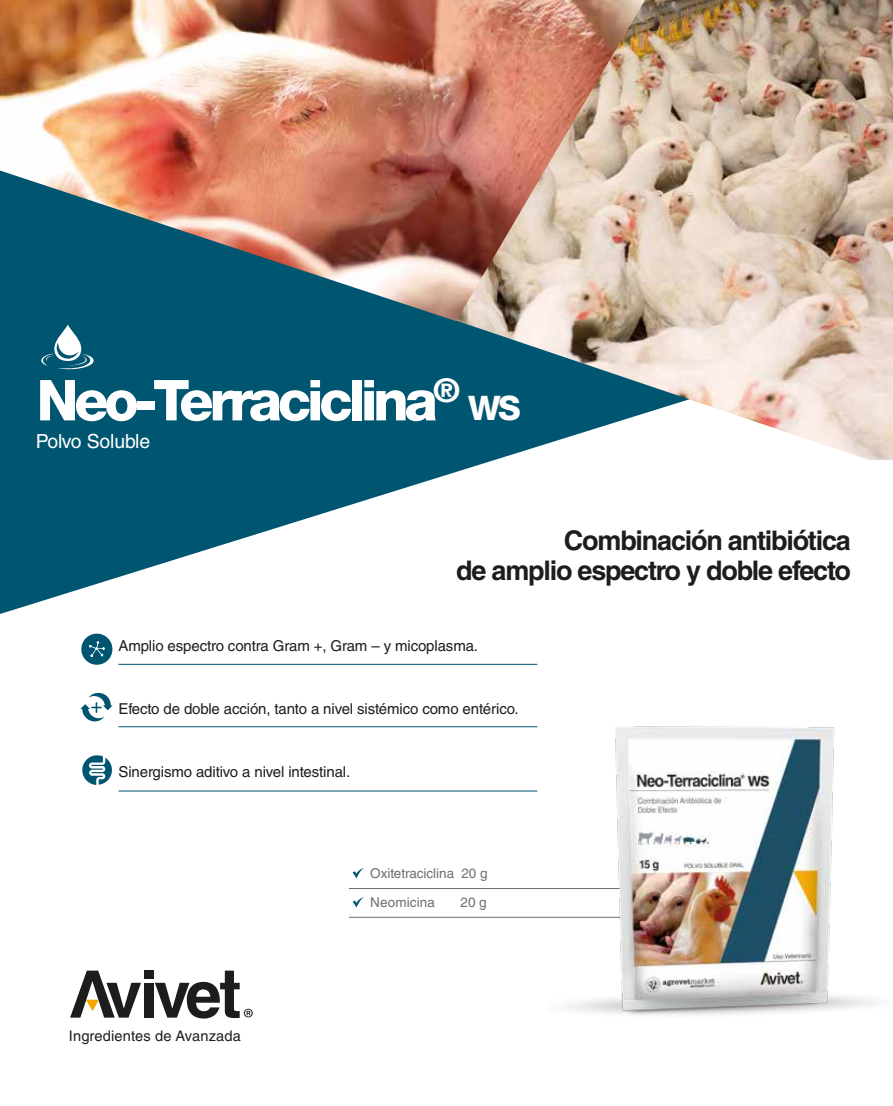
<style>
.page{position:relative;width:893px;height:1106px;background:#fff}
.page>*{position:absolute;margin:0;border:0;box-sizing:border-box;transform-origin:0 0}
.t1{font:800 56.4px "Helvetica Neue";letter-spacing:-.075em;color:#fff}
.t2{font:800 33.9px "Helvetica Neue";color:#fff}
.t3{font:700 27px/30px "Helvetica LT Std";letter-spacing:-.045em;color:#1d1d1b;text-align:right}
.t4{font:19.35px "Helvetica LT Std";letter-spacing:-.01em;color:#fff}
.t5{font:15px "Helvetica LT Std";letter-spacing:-.01em;color:#1d1d1b}
.t6{font:14.7px "Helvetica LT Std";letter-spacing:.015em;color:#1d1d1b}
.t7{font:13.5px/28.5px "Helvetica LT Std";color:#706f6f}
</style>
<div class="page">
<svg style="left:353px;top:868px;width:11px;height:10px"></svg>
<svg style="left:353px;top:897px;width:11px;height:10px"></svg>
<hr style="left:349px;top:888px;width:316px;height:1px;background:#706f6f">
<hr style="left:349px;top:917px;width:316px;height:1px;background:#706f6f">
<svg style="left:0;top:321px;width:494px;height:293px;fill:#005570"></svg>
<img style="left:126px;top:0;width:767px;height:460px">
<img style="left:0;top:0;width:645px;height:321px">
<div style="left:144px;top:970px;width:9px;height:8px;background:#1d1d1b"></div>
<div style="left:144px;top:982px;width:9px;height:35px;background:#1d1d1b"></div>
<svg style="left:70px;top:970px;width:71px;height:47px"></svg>
<svg style="left:155px;top:970px;width:98px;height:48px"></svg>
<hr style="left:118px;top:664px;width:419px;height:1px;background:#005570">
<hr style="left:118px;top:726px;width:419px;height:1px;background:#005570">
<hr style="left:118px;top:790px;width:419px;height:1px;background:#005570">
<img style="left:548px;top:726px;width:329px;height:289px">
<svg style="left:40px;top:325px;width:55px;height:46px"></svg>
<svg style="left:82px;top:755px;width:30px;height:30px"></svg>
<svg style="left:80px;top:692px;width:33px;height:29px"></svg>
<svg style="left:81px;top:633px;width:31px;height:31px"></svg>
<h1 class="t1" style="left:37px;top:367px;width:425px">Neo-Terraciclina<sup>®</sup></h1>
<p class="t4" style="left:36px;top:430px;width:116px">Polvo Soluble</p>
<h2 class="t2" style="left:468px;top:388px;width:54px">WS</h2>
<h3 class="t3" style="left:456px;top:524px;width:396px">Combinación antibiótica<br>de amplio espectro y doble efecto</h3>
<p class="t5" style="left:118px;top:637px;width:361px">Amplio espectro contra Gram +, Gram – y micoplasma.</p>
<p class="t5" style="left:118px;top:699px;width:402px">Efecto de doble acción, tanto a nivel sistémico como entérico.</p>
<p class="t5" style="left:118px;top:763px;width:233px">Sinergismo aditivo a nivel intestinal.</p>
<p class="t7" style="left:370px;top:859px;width:119px">Oxitetraciclina 20 g<br>Neomicina</p>
<p class="t7" style="left:461px;top:887px;width:27px">20 g</p>
<p class="t6" style="left:69px;top:1026px;width:174px">Ingredientes de Avanzada</p>
</div>
